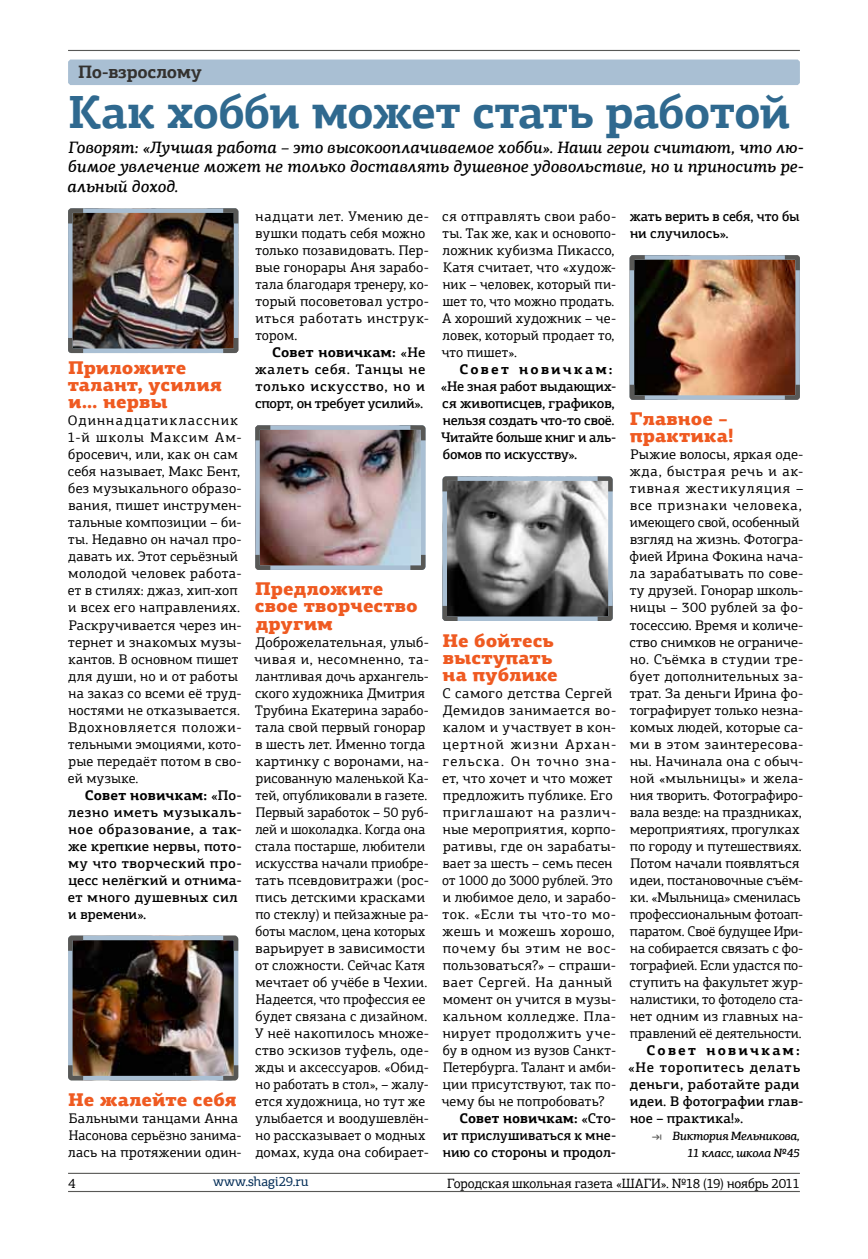
<style>
.page{position:relative;width:868px;height:1259px;background:#fff}
.page>*{position:absolute;margin:0;border:0;box-sizing:border-box;transform-origin:0 0}
.t1{font:700 46.5px "PF Agora Slab Pro";letter-spacing:-.025em;color:#2f698f}
.t2{font:900 18.45px/17px "PF Agora Slab Pro";color:#ef5a21}
.t3{font:700 18px "PF Agora Slab Pro";letter-spacing:-.015em;color:#343230}
.t4{font:italic 500 16.5px/19.8px "PF Agora Slab Pro";color:#000;text-align:justify}
.t5{font:13.95px/17px "PF Agora Slab Pro";letter-spacing:.015em;color:#000}
.t6{font:500 13.95px/17px "PF Agora Slab Pro";letter-spacing:.015em;color:#000}
.t7{font:13.95px "PF Agora Slab Pro";letter-spacing:.035em;color:#000}
.t8{font:500 13.95px/17px "PF Agora Slab Pro";letter-spacing:-.005em;color:#000}
.t9{font:13.95px "PF Agora Slab Pro";letter-spacing:.04em;color:#000}
.t10{font:700 13.95px "PF Agora Slab Pro";letter-spacing:.145em;color:#000}
.t11{font:13.95px "PF Agora Slab Pro";letter-spacing:.05em;color:#000}
.t12{font:13.95px "PF Agora Slab Pro";letter-spacing:.085em;color:#000}
.t13{font:13.95px "PF Agora Slab Pro";letter-spacing:.06em;color:#000}
.t14{font:13.95px "PF Agora Slab Pro";letter-spacing:.045em;color:#000}
.t15{font:700 13.95px "PF Agora Slab Pro";letter-spacing:.01em;color:#000}
.t16{font:13.95px "PF Agora Slab Pro";letter-spacing:.09em;color:#000}
.t17{font:13.95px "PF Agora Slab Pro";letter-spacing:.055em;color:#000}
.t18{font:13.5px "PF Agora Slab Pro";letter-spacing:-.01em;color:#000}
.t19{font:13.5px "PF Agora Slab Pro";letter-spacing:-.005em;color:#002b55}
.t20{font:italic 500 12px/17px "PF Agora Slab Pro";letter-spacing:-.03em;color:#000;text-align:right}
.s1{font-weight:700}
.s2{font-weight:500}
.s3{font-style:normal;color:#585856}
</style>
<div class="page">
<hr style="left:68px;top:1191px;width:731px;height:1px;background:#585856">
<hr style="left:68px;top:1172px;width:731px;height:2px;background:#585856">
<hr style="left:68px;top:50px;width:731px;height:1px;background:#585856">
<div style="left:68px;top:60px;width:731px;height:25px;background:#a9bfd3"></div>
<img style="left:68px;top:208px;width:171px;height:146px">
<img style="left:68px;top:935px;width:171px;height:146px">
<img style="left:255px;top:425px;width:171px;height:145px">
<svg style="left:442px;top:476px;width:171px;height:145px;background:#828485"></svg>
<img style="left:629px;top:255px;width:171px;height:145px">
<p class="t3" style="left:78px;top:61px;width:125px">По-взрослому</p>
<h1 class="t1" style="left:68px;top:83px;width:723px">Как хобби может стать работой</h1>
<p class="t4" style="left:67px;top:137px;width:737px">Говорят: «Лучшая работа – это высокооплачиваемое хобби». Наши герои считают, что лю&shy;бимое увлечение может не только доставлять душевное удовольствие, но и приносить ре&shy;альный доход.</p>
<h2 class="t2" style="left:68px;top:359px;width:156px">Приложите талант, усилия и… нервы</h2>
<p class="t5" style="left:68px;top:412px;width:176px">Одиннадцатиклассник<br>1‑й школы Максим Ам&shy;бросевич, или, как он сам себя называет, Макс Бент, без музыкального образо&shy;вания, пишет инструмен&shy;тальные композиции – би&shy;ты. Недавно он начал про&shy;давать их. Этот серьёзный молодой человек работа&shy;ет в стилях: джаз, хип-хоп и всех его направлениях.<br>Раскручивается через ин&shy;тернет и знакомых музы&shy;кантов. В основном пишет для души, но и от работы на заказ со всеми её труд&shy;ностями не отказывается.<br>Вдохновляется положи&shy;тельными эмоциями, кото&shy;рые передаёт потом в сво&shy;ей музыке.</p>
<p class="t6" style="left:68px;top:786px;width:175px;text-indent:17px"><span class="s1">Совет новичкам:</span> «По&shy;лезно иметь музыкаль&shy;ное образование, а так&shy;же крепкие нервы, пото&shy;му что творческий про&shy;цесс нелёгкий и отнима&shy;ет много душевных сил и времени».</p>
<h2 class="t2" style="left:68px;top:1091px;width:170px">Не жалейте себя</h2>
<p class="t5" style="left:68px;top:1109px;width:175px">Бальными танцами Анна<br>Насонова серьёзно занима&shy;лась на протяжении один-</p>
<p class="t5" style="left:255px;top:208px;width:175px">надцати лет. Умению де&shy;вушки подать себя можно только позавидовать. Пер&shy;вые гонорары Аня зарабо&shy;тала благодаря тренеру, ко&shy;торый посоветовал устро&shy;иться работать инструк&shy;тором.</p>
<p class="t6" style="left:255px;top:344px;width:172px;text-align:justify;text-indent:17px"><span class="s1">Совет новичкам:</span> «Не жалеть себя. Танцы не только искусство, но и спорт, он требует усилий».</p>
<p class="t5" style="left:441px;top:208px;width:176px">ся отправлять свои рабо&shy;ты. Так же, как и основопо&shy;ложник кубизма Пикассо,<br>Катя считает, что «худож&shy;ник – человек, который пи&shy;шет то, что можно продать.<br>А хороший художник – че&shy;ловек, который продает то, что пишет».</p>
<p class="t10" style="left:459px;top:361px;width:155px">Совет новичкам:</p>
<p class="t6" style="left:441px;top:378px;width:177px;text-align:justify">«Не зная работ выдающих&shy;ся живописцев, графиков, нельзя создать что‑то своё.<br>Читайте больше книг и аль&shy;бомов по искусству».</p>
<h2 class="t2" style="left:255px;top:580px;width:165px">Предложите свое творчество другим</h2>
<p class="t5" style="left:254px;top:633px;width:176px">Доброжелательная, улыб&shy;чивая и, несомненно, та&shy;лантливая дочь архангель&shy;ского художника Дмитрия<br>Трубина Екатерина зарабо&shy;тала свой первый гонорар в шесть лет. Именно тогда картинку с воронами, на&shy;рисованную маленькой Ка&shy;тей, опубликовали в газете.<br>Первый заработок – 50 руб&shy;лей и шоколадка. Когда она стала постарше, любители искусства начали приобре&shy;тать псевдовитражи (рос&shy;пись детскими красками по стеклу) и пейзажные ра&shy;боты маслом, цена которых варьирует в зависимости от сложности. Сейчас Катя мечтает об учёбе в Чехии.<br>Надеется, что профессия ее будет связана с дизайном.<br>У неё накопилось множе&shy;ство эскизов туфель, оде&shy;жды и аксессуаров. «Обид&shy;но работать в стол», – жалу&shy;ется художница, но тут же улыбается и воодушевлён&shy;но рассказывает о модных домах, куда она собирает-</p>
<h2 class="t2" style="left:442px;top:631px;width:117px">Не бойтесь выступать на публике</h2>
<p class="t7" style="left:442px;top:684px;width:171px">С самого детства Сергей</p>
<p class="t9" style="left:442px;top:701px;width:175px">Демидов занимается во-</p>
<p class="t7" style="left:443px;top:718px;width:175px">калом и участвует в кон-</p>
<p class="t16" style="left:443px;top:735px;width:175px">цертной жизни Архан-</p>
<p class="t12" style="left:443px;top:752px;width:175px">гельска. Он точно зна-</p>
<p class="t5" style="left:442px;top:769px;width:172px">ет, что хочет и что может</p>
<p class="t5" style="left:442px;top:786px;width:171px">предложить публике. Его</p>
<p class="t13" style="left:442px;top:803px;width:175px">приглашают на различ-</p>
<p class="t5" style="left:443px;top:820px;width:175px">ные мероприятия, корпо-</p>
<p class="t5" style="left:443px;top:837px;width:175px">ративы, где он зарабаты-</p>
<p class="t5" style="left:443px;top:854px;width:171px">вает за шесть – семь песен</p>
<p class="t5" style="left:442px;top:871px;width:172px">от 1000 до 3000 рублей. Это</p>
<p class="t5" style="left:442px;top:888px;width:175px">и любимое дело, и зарабо-</p>
<p class="t11" style="left:442px;top:905px;width:175px">ток. «Если ты что‑то мо-</p>
<p class="t7" style="left:442px;top:922px;width:173px">жешь и можешь хорошо,</p>
<p class="t17" style="left:442px;top:939px;width:175px">почему бы этим не вос-</p>
<p class="t5" style="left:442px;top:956px;width:175px">пользоваться?» – спраши-</p>
<p class="t14" style="left:443px;top:973px;width:171px">вает Сергей. На данный</p>
<p class="t5" style="left:442px;top:990px;width:175px">момент он учится в музы-</p>
<p class="t9" style="left:443px;top:1007px;width:175px">кальном колледже. Пла-</p>
<p class="t7" style="left:443px;top:1024px;width:175px">нирует продолжить уче-</p>
<p class="t5" style="left:442px;top:1041px;width:173px">бу в одном из вузов Санкт-</p>
<p class="t5" style="left:443px;top:1058px;width:174px">Петербурга. Талант и амби-</p>
<p class="t5" style="left:443px;top:1075px;width:175px">ции присутствуют, так по-</p>
<p class="t5" style="left:441px;top:1092px;width:164px">чему бы не попробовать?</p>
<p class="t15" style="left:459px;top:1109px;width:158px">Совет новичкам: <span class="s2">«Сто-</span></p>
<p class="t6" style="left:442px;top:1126px;width:175px">ит прислушиваться к мне-</p>
<p class="t8" style="left:443px;top:1143px;width:175px">нию со стороны и продол-</p>
<p class="t8" style="left:629px;top:208px;width:171px">жать верить в себя, что бы ни случилось».</p>
<h2 class="t2" style="left:629px;top:410px;width:106px">Главное – практика!</h2>
<p class="t5" style="left:629px;top:446px;width:175px">Рыжие волосы, яркая оде&shy;жда, быстрая речь и ак&shy;тивная жестикуляция – все признаки человека, имеющего свой, особенный взгляд на жизнь. Фотогра&shy;фией Ирина Фокина нача&shy;ла зарабатывать по сове&shy;ту друзей. Гонорар школь&shy;ницы – 300 рублей за фо&shy;тосессию. Время и количе&shy;ство снимков не ограниче&shy;но. Съёмка в студии тре&shy;бует дополнительных за&shy;трат. За деньги Ирина фо&shy;тографирует только незна&shy;комых людей, которые са&shy;ми в этом заинтересова&shy;ны. Начинала она с обыч&shy;ной «мыльницы» и жела&shy;ния творить. Фотографиро&shy;вала везде: на праздниках, мероприятиях, прогулках по городу и путешествиях.<br>Потом начали появляться идеи, постановочные съём&shy;ки. «Мыльница» сменилась профессиональным фотоап&shy;паратом. Своё будущее Ири&shy;на собирается связать с фо&shy;тографией. Если удастся по&shy;ступить на факультет жур&shy;налистики, то фотодело ста&shy;нет одним из главных на&shy;правлений её деятельности.</p>
<p class="t10" style="left:646px;top:1041px;width:155px">Совет новичкам:</p>
<p class="t6" style="left:628px;top:1058px;width:177px">«Не торопитесь делать деньги, работайте ради идеи. В фотографии глав&shy;ное – практика!».</p>
<p class="t20" style="left:651px;top:1127px;width:150px"><span class="s3">⇥</span> Виктория Мельникова,<br>11 класс, школа №45</p>
<p class="t18" style="left:68px;top:1174px;width:9px">4</p>
<p class="t19" style="left:213px;top:1173px;width:97px">www.shagi29.ru</p>
<p class="t18" style="left:447px;top:1174px;width:354px">Городская школьная газета «ШАГИ». №18 (19) ноябрь 2011</p>
</div>
